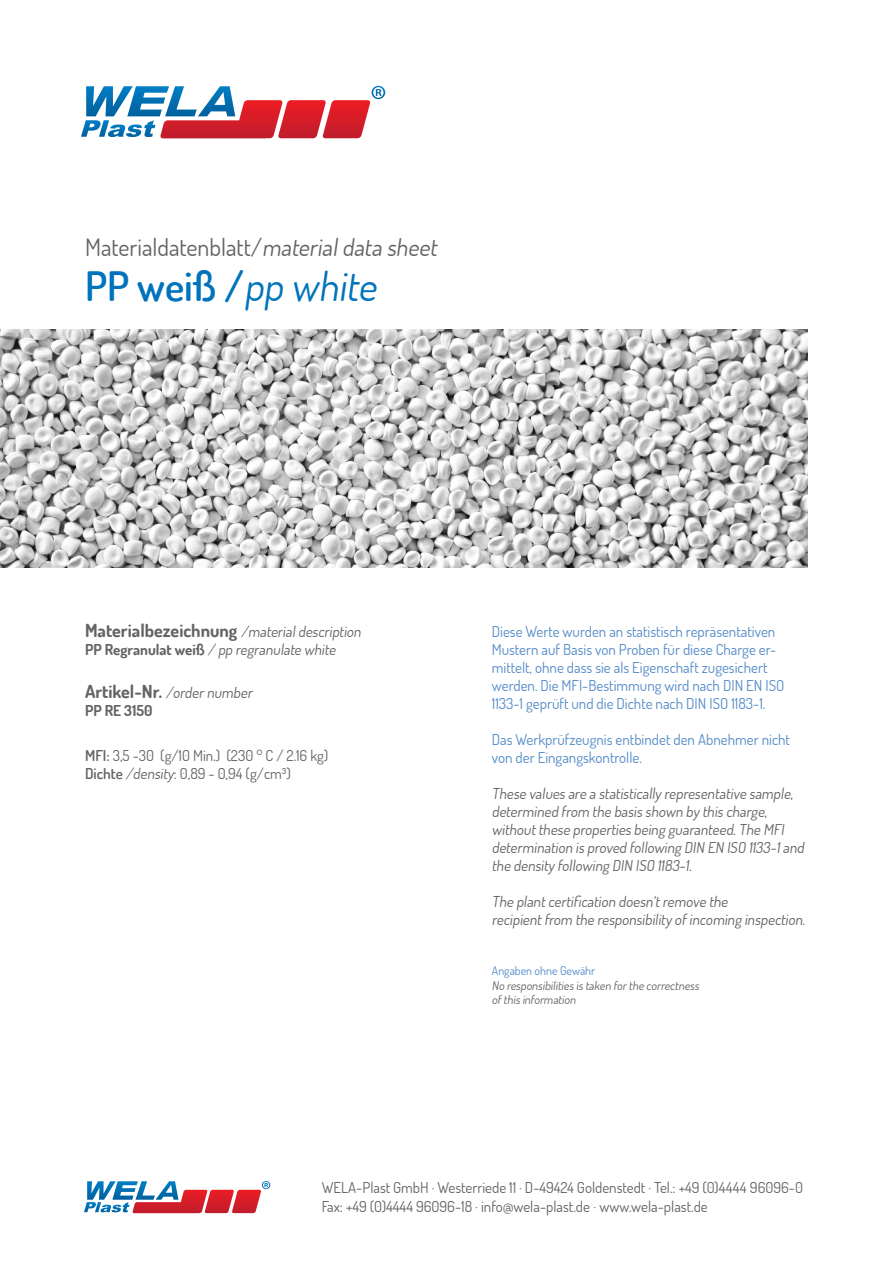
<style>
.page{position:relative;width:893px;height:1263px;background:#fff}
.page>*{position:absolute;margin:0;border:0;box-sizing:border-box;transform-origin:0 0}
.t1{font:600 40.5px "Dosis";color:#0073bc}
.t2{font:24px "Dosis";color:#636366}
.t3{font:15px/18px "Dosis";color:#636366}
.t4{font:15px/18px "Dosis";color:#548bc8}
.t5{font:700 15px "Dosis";color:#636366}
.t6{font:12px "Dosis";color:#636366}
.t7{font:12px "Dosis";color:#548bc8}
.s1{font-weight:400}
.s2{font-weight:700;font-size:18px}
.s3{font-weight:700}
.s4{font-weight:600}
</style>
<div class="page">
<img style="left:0;top:330px;width:808px;height:238px">
<svg style="left:81px;top:86px;width:304px;height:52px"></svg>
<svg style="left:84px;top:1181px;width:186px;height:32px"></svg>
<p class="t2" style="left:85px;top:231px;width:358px">Materialdatenblatt/materialdata sheet</p>
<p class="t1" style="left:85px;top:260px;width:300px">PP weiß /<span class="s1">pp white</span></p>
<p class="t3" style="left:85px;top:622px;width:280px"><span class="s2">Materialbezeichnung</span> /materialdescription</p>
<p class="t3" style="left:85px;top:640px;width:255px"><span class="s3">P P Regra n u l a t weiß</span> / pp regranulate white</p>
<p class="t3" style="left:85px;top:683px;width:171px"><span class="s2">Artikel-Nr.</span> /order number</p>
<p class="t5" style="left:85px;top:701px;width:69px">PP RE 3150</p>
<p class="t3" style="left:85px;top:746px;width:245px"><span class="s4">MFI:</span> 3,5 -30 (g/10 Min.) (230 ° C / 2.16 kg)</p>
<p class="t3" style="left:85px;top:764px;width:207px"><span class="s4">Dichte</span> /density: 0,89 - 0,94 (g/cm³)</p>
<p class="t4" style="left:492px;top:622px;width:285px">Diese Werte wurden an statistisch repräsentativen</p>
<p class="t4" style="left:492px;top:640px;width:286px">Mustern auf Basis von Proben für diese Charge er-</p>
<p class="t4" style="left:492px;top:658px;width:277px">mittelt, ohne dass sie als Eigenschaft zugesichert</p>
<p class="t4" style="left:492px;top:676px;width:294px">werden. Die MFI-Bestimmung wird nach DIN EN ISO<br>1133-1 geprüft und die Dichte nach DIN ISO 1183-1.</p>
<p class="t4" style="left:492px;top:730px;width:300px">Das Werkprüfzeugnis entbindet den Abnehmer nicht von der Eingangskontrolle.</p>
<p class="t3" style="left:492px;top:784px;width:305px">These values are a statistically representative sample, determined from the basis shown by this charge,</p>
<p class="t3" style="left:492px;top:820px;width:296px">withoutthese properties being guaranteed.The MFI</p>
<p class="t3" style="left:492px;top:838px;width:316px">determination is proved following DIN EN ISO 1133-1and the density following DIN ISO 1183-1.</p>
<p class="t3" style="left:492px;top:892px;width:240px">The plantcertification doesn‘tremove the</p>
<p class="t3" style="left:492px;top:910px;width:317px">recipientfrom the responsibility ofincoming inspection.</p>
<p class="t7" style="left:492px;top:963px;width:105px">Angaben ohne Gewähr</p>
<p class="t6" style="left:492px;top:977px;width:211px">No responsibilities is taken for the correctness</p>
<p class="t6" style="left:492px;top:992px;width:87px">ofthis information</p>
<p class="t3" style="left:322px;top:1178px;width:483px">WELA-Plast GmbH · Westerriede 11 · D-49424 Goldenstedt · Tel.: +49 (0)4444 96096-0</p>
<p class="t3" style="left:322px;top:1197px;width:388px">Fax: +49 (0)4444 96096-18 · info@wela-plast.de · www.wela-plast.de</p>
</div>
